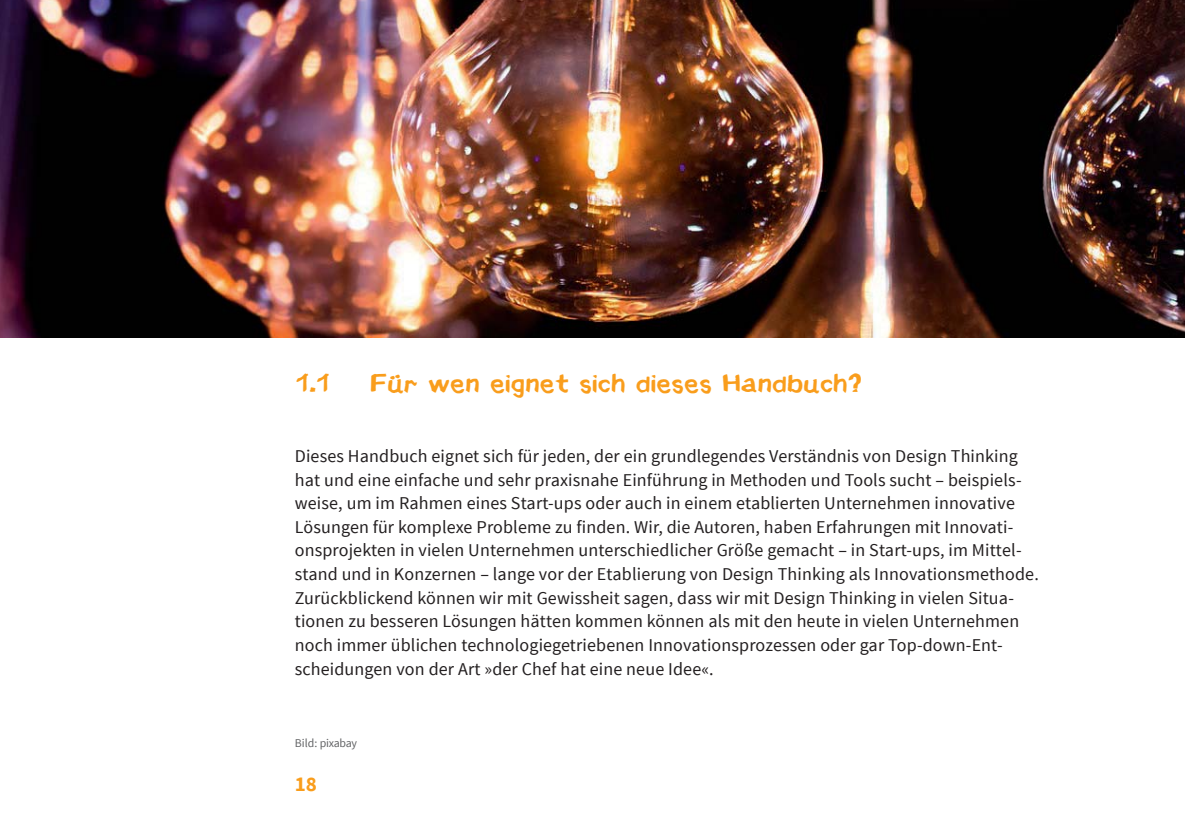
<style>
.page{position:relative;width:1185px;height:813px;background:#fff}
.page>*{position:absolute;margin:0;border:0;box-sizing:border-box;transform-origin:0 0}
.t1{font:31.5px "Soul Marker Handwriting Font";color:#f99d1c}
.t2{font:700 21px "Source Sans Pro";color:#f99d1c}
.t3{font:18.03px/23.6px "Source Sans Pro";letter-spacing:.01em;color:#231f20}
.t4{font:11.9px "Source Sans Pro";letter-spacing:-.02em;color:#636466}
</style>
<div class="page">
<img style="left:0;top:0;width:1185px;height:337px">
<h1 class="t1" style="left:295px;top:372px;width:36px">1.1</h1>
<h1 class="t1" style="left:369px;top:372px;width:493px">Für wen eignet sich dieses Handbuch?</h1>
<p class="t3" style="left:295px;top:443px;width:745px">Dieses Handbuch eignet sich für jeden, der ein grundlegendes Verständnis von Design Thinking hat und eine einfache und sehr praxisnahe Einführung in Methoden und Tools sucht – beispiels&shy;weise, um im Rahmen eines Start-ups oder auch in einem etablierten Unternehmen innovative Lösungen für komplexe Probleme zu finden. Wir, die Autoren, haben Erfahrungen mit Innovati&shy;onsprojekten in vielen Unternehmen unterschiedlicher Größe gemacht – in Start-ups, im Mittel&shy;stand und in Konzernen – lange vor der Etablierung von Design Thinking als Innovationsmethode.<br>Zurückblickend können wir mit Gewissheit sagen, dass wir mit Design Thinking in vielen Situa&shy;tionen zu besseren Lösungen hätten kommen können als mit den heute in vielen Unternehmen noch immer üblichen technologiegetriebenen Innovationsprozessen oder gar Top-down-Ent&shy;scheidungen von der Art »der Chef hat eine neue Idee«.</p>
<p class="t4" style="left:295px;top:735px;width:64px">Bild: pixabay</p>
<p class="t2" style="left:295px;top:770px;width:24px">18</p>
</div>
